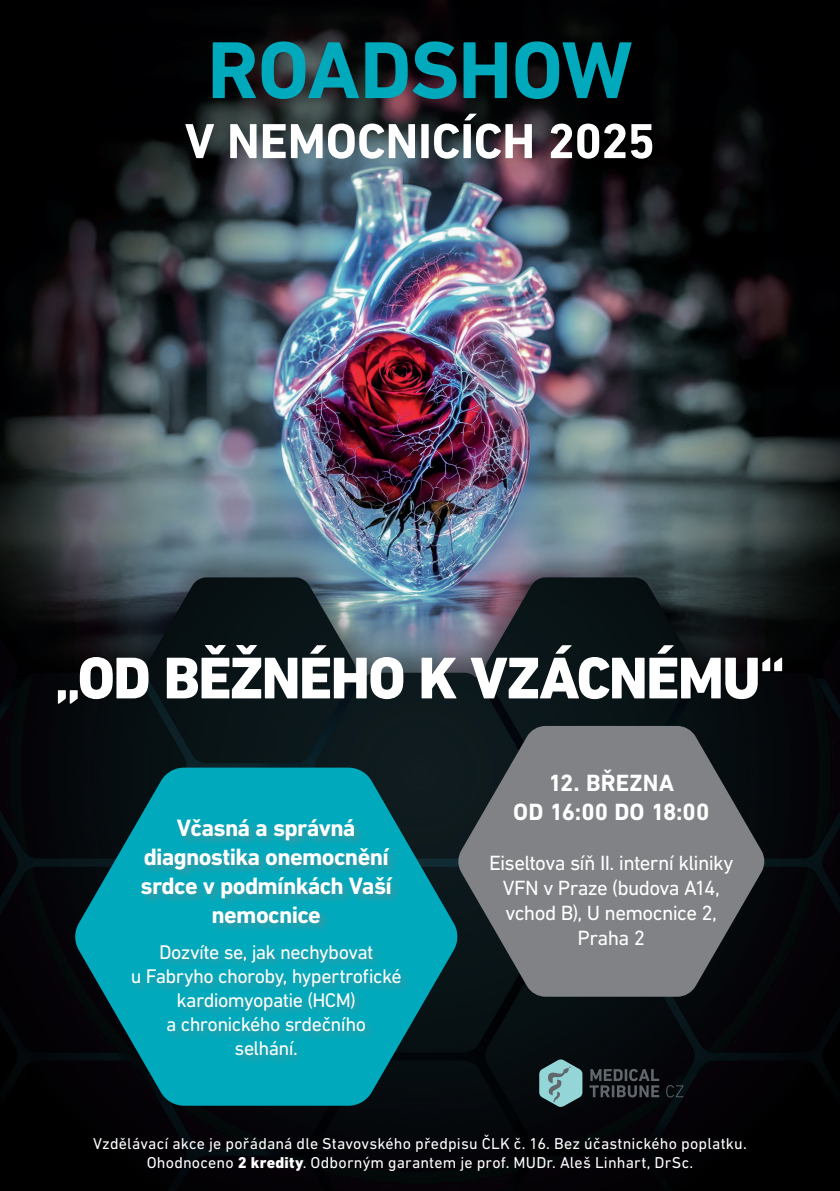
<style>
.page{position:relative;width:840px;height:1191px;background:#fff}
.page>*{position:absolute;margin:0;border:0;box-sizing:border-box;transform-origin:0 0}
.t1{font:700 82px "DIN Next LT Pro";letter-spacing:-.01em;color:#00aabc}
.t2{font:800 59.8px "DIN Next LT Pro";letter-spacing:-.03em;color:#fff}
.t3{font:700 50px "DIN Next LT Pro";letter-spacing:-.005em;color:#fff}
.t4{font:700 24px/28.8px "DIN Next LT Pro";letter-spacing:-.025em;color:#fff;text-align:center}
.t5{font:700 24px/28.8px "DIN Next LT Pro";letter-spacing:.005em;color:#fff;text-align:center}
.t6{font:21px/25.2px "DIN Next LT Pro";letter-spacing:-.03em;color:#fff;text-align:center}
.t7{font:20px/24px "DIN Next LT Pro";letter-spacing:-.03em;color:#fff;text-align:center}
.t8{font:16px/19.2px "DIN Next LT Pro";letter-spacing:.01em;color:#fff;text-align:center}
.s1{font-weight:800}
</style>
<div class="page">
<img style="left:0;top:0;width:839px;height:1191px">
<svg style="left:539px;top:1058px;width:43px;height:49px;background:#6b979a"></svg>
<svg style="left:589px;top:1069px;width:94px;height:28px;background:#23262a"></svg>
<svg style="left:74px;top:767px;width:384px;height:338px;background:#035c67"></svg>
<div style="left:130px;top:818px;width:281px;height:247px;background:#808285;opacity:.5"></div>
<svg style="left:457px;top:726px;width:307px;height:270px;background:#464a4d"></svg>
<div style="left:490px;top:769px;width:248px;height:183px;background:#808285"></div>
<h1 class="t1" style="left:207px;top:22px;width:426px">ROADSHOW</h1>
<h3 class="t3" style="left:185px;top:112px;width:471px">V NEMOCNICÍCH 2025</h3>
<h2 class="t2" style="left:55px;top:642px;width:731px">„OD BĚŽNÉHO K VZÁCNÉMU“</h2>
<h3 class="t4" style="left:140px;top:813px;width:253px">Včasná a správná diagnostika onemocnění srdce v podmínkách Vaší nemocnice</h3>
<p class="t7" style="left:131px;top:939px;width:272px">Dozvíte se, jak nechybovat<br>u Fabryho choroby, hypertrofické kardiomyopatie (HCM)<br>a chronického srdečního<br>selhání.</p>
<h3 class="t5" style="left:513px;top:768px;width:197px">12. BŘEZNA<br>OD 16:00 DO 18:00</h3>
<h3 class="t6" style="left:488px;top:850px;width:246px">Eiseltova síň II. interní kliniky<br>VFN v Praze (budova A14, vchod B), U nemocnice 2,<br>Praha 2</h3>
<p class="t8" style="left:93px;top:1133px;width:654px">Vzdělávací akce je pořádaná dle Stavovského předpisu ČLK č. 16. Bez účastnického poplatku.<br>Ohodnoceno <span class="s1">2 kredity</span>. Odborným garantem je prof. MUDr. Aleš Linhart, DrSc.</p>
</div>
